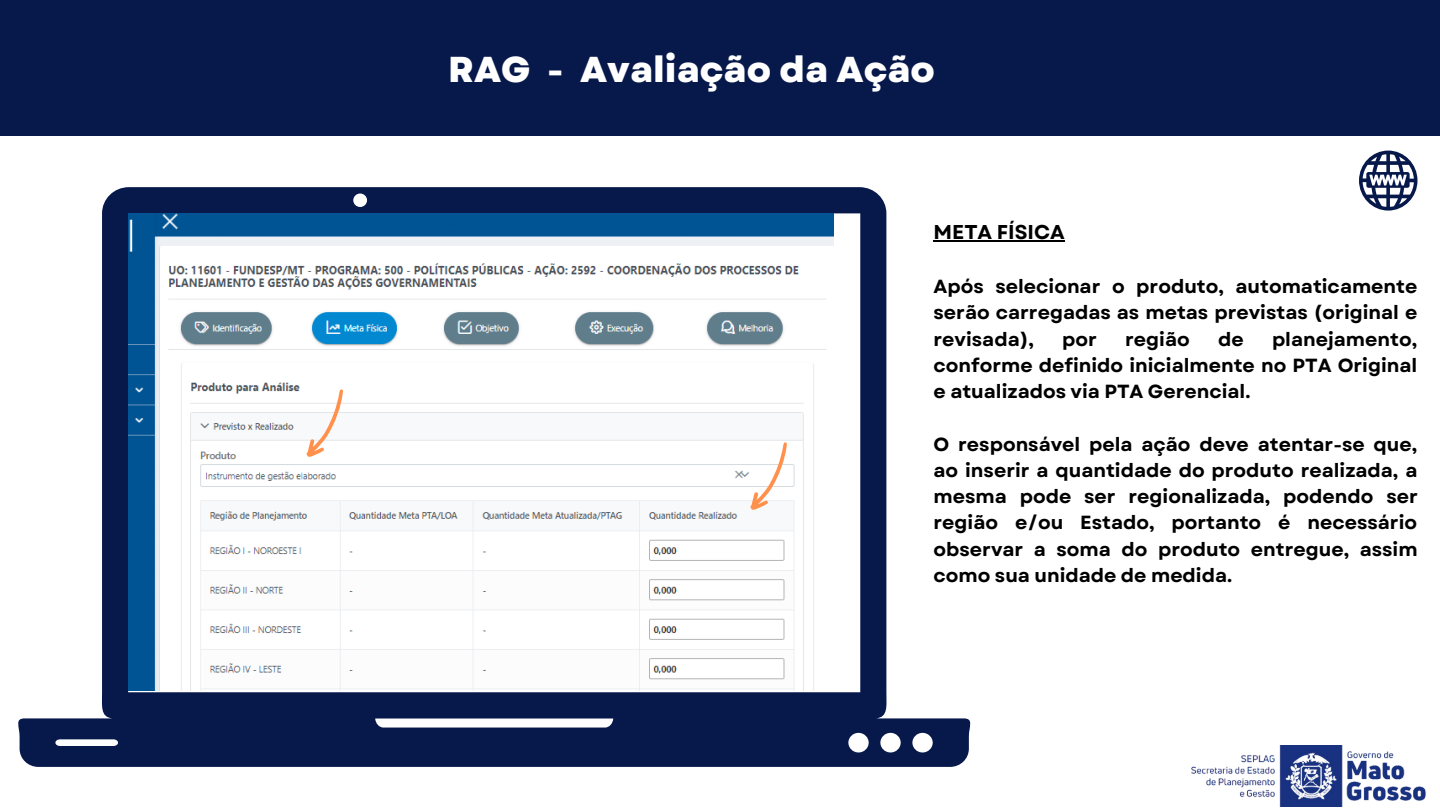
<style>
.page{position:relative;width:1440px;height:810px;background:#fff}
.page>*{position:absolute;margin:0;border:0;box-sizing:border-box;transform-origin:0 0}
.t1{font:800 36px "Garet";color:#fff}
.t2{font:700 20px "Garet";color:#000}
.t3{font:700 19px/26.2px "Garet";color:#000;text-align:justify}
</style>
<div class="page">
<img style="left:1191px;top:745px;width:235px;height:62px">
<svg style="left:18px;top:187px;width:956px;height:580px"></svg>
<svg style="left:1359px;top:151px;width:58px;height:60px"></svg>
<div style="left:0;top:0;width:1440px;height:136px;background:#07184b"></div>
<img style="left:129px;top:213px;width:704px;height:477px">
<hr style="left:934px;top:241px;width:131px;height:1px;background:#000">
<svg style="left:307px;top:389px;width:36px;height:70px"></svg>
<svg style="left:751px;top:442px;width:36px;height:70px"></svg>
<h1 class="t1" style="left:448px;top:44px;width:488px">RAG - Avaliação da Ação</h1>
<p class="t2" style="left:934px;top:218px;width:133px">META FÍSICA</p>
<p class="t3" style="left:934px;top:274px;width:485px">Após selecionar o produto, automaticamente serão carregadas as metas previstas (original e revisada),</p>
<p class="t3" style="left:934px;top:326px;width:485px;text-indent:338px">planejamento, conforme definido inicialmente no PTA Original e atualizados via PTA Gerencial.</p>
<p class="t3" style="left:934px;top:431px;width:486px">O responsável pela ação deve atentar-se que, ao inserir a quantidade do produto realizada, a mesma pode ser regionalizada, podendo ser região e/ou Estado, portanto é necessário observar a soma do produto entregue, assim como sua unidade de medida.</p>
<p class="t3" style="left:1062px;top:326px;width:36px">por</p>
<p class="t3" style="left:1125px;top:326px;width:66px">região</p>
<p class="t3" style="left:1218px;top:326px;width:27px">de</p>
</div>
